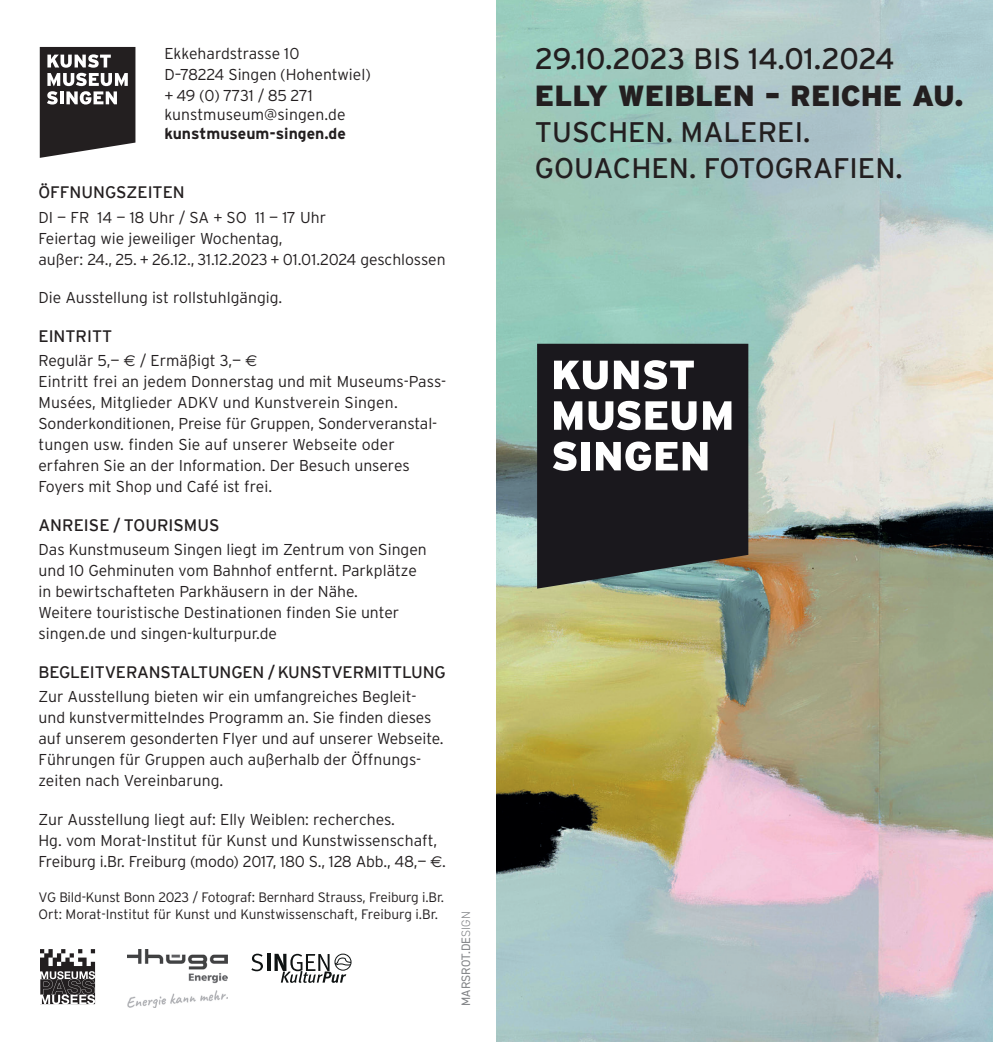
<style>
.page{position:relative;width:993px;height:1042px;background:#fff}
.page>*{position:absolute;margin:0;border:0;box-sizing:border-box;transform-origin:0 0}
.t1{font:29.4px "Interstate";letter-spacing:-.02em;color:#231f20}
.t2{font:900 29.22px "Interstate";color:#231f20}
.t3{font:28.18px/35.7px "Interstate";color:#231f20}
.t4{font:16.62px "Interstate";letter-spacing:-.01em;color:#231f20}
.t5{font:300 15.75px/21px "Interstate";color:#231f20}
.t6{font:700 15.75px "Interstate";color:#231f20}
.t7{font:300 13.65px/17.5px "Interstate";letter-spacing:-.01em;color:#231f20}
.t8{font:12.25px "DIN2014";letter-spacing:.005em;color:#808285}
.s1{font-family:"Euro Sans";font-weight:400}
.s2{font-weight:300}
</style>
<div class="page">
<img style="left:127px;top:949px;width:100px;height:58px">
<svg style="left:251px;top:953px;width:12px;height:18px"></svg>
<svg style="left:267px;top:954px;width:3px;height:17px"></svg>
<svg style="left:274px;top:953px;width:77px;height:30px"></svg>
<svg style="left:40px;top:949px;width:55px;height:55px"></svg>
<svg style="left:40px;top:47px;width:95px;height:111px"></svg>
<img style="left:496px;top:0;width:496px;height:1042px">
<svg style="left:537px;top:344px;width:211px;height:244px;background:#242529"></svg>
<svg style="left:554px;top:361px;width:53px;height:28px"></svg>
<svg style="left:613px;top:360px;width:80px;height:29px"></svg>
<svg style="left:554px;top:401px;width:28px;height:30px"></svg>
<svg style="left:588px;top:401px;width:108px;height:29px"></svg>
<svg style="left:702px;top:401px;width:29px;height:30px"></svg>
<svg style="left:552px;top:441px;width:24px;height:30px"></svg>
<div style="left:581px;top:442px;width:8px;height:28px;background:#fff"></div>
<svg style="left:595px;top:441px;width:112px;height:30px"></svg>
<p class="t5" style="left:164px;top:42px;width:208px">Ekkehardstrasse 10<br>D–78224 Singen (Hohentwiel) + 49 (0) 7731 / 85 271</p>
<p class="t5" style="left:164px;top:104px;width:183px">kunstmuseum@singen.de</p>
<p class="t6" style="left:164px;top:125px;width:183px">kunstmuseum-singen.de</p>
<p class="t4" style="left:38px;top:183px;width:148px">ÖFFNUNGSZEITEN</p>
<p class="t5" style="left:38px;top:206px;width:408px">DI — FR 14 — 18 Uhr / SA + SO 11 — 17 Uhr<br>Feiertag wie jeweiliger Wochentag,<br>außer: 24., 25. + 26.12., 31.12.2023 + 01.01.2024 geschlossen</p>
<p class="t5" style="left:38px;top:287px;width:245px">Die Ausstellung ist rollstuhlgängig.</p>
<p class="t4" style="left:38px;top:326px;width:75px">EINTRITT</p>
<p class="t5" style="left:38px;top:350px;width:409px">Regulär 5,— <span class="s1">€</span> / Ermäßigt 3,— <span class="s1">€<br></span>Eintritt frei an jedem Donnerstag und mit Museums-Pass-Musées, Mitglieder ADKV und Kunstverein Singen.<br>Sonderkonditionen, Preise für Gruppen, Sonderveranstal&shy;tungen usw. finden Sie auf unserer Webseite oder erfahren Sie an der Information. Der Besuch unseres Foyers mit Shop und Café ist frei.</p>
<p class="t4" style="left:38px;top:515px;width:182px">ANREISE / TOURISMUS</p>
<p class="t5" style="left:38px;top:539px;width:390px">Das Kunstmuseum Singen liegt im Zentrum von Singen und 10 Gehminuten vom Bahnhof entfernt. Parkplätze in bewirtschafteten Parkhäusern in der Nähe.<br>Weitere touristische Destinationen finden Sie unter singen.de und singen-kulturpur.de</p>
<p class="t4" style="left:38px;top:662px;width:408px">BEGLEITVERANSTALTUNGEN / KUNSTVERMITTLUNG</p>
<p class="t5" style="left:38px;top:686px;width:406px">Zur Ausstellung bieten wir ein umfangreiches Begleit&shy;und kunstvermittelndes Programm an. Sie finden dieses auf unserem gesonderten Flyer und auf unserer Webseite.<br>Führungen für Gruppen auch außerhalb der Öffnungs&shy;zeiten nach Vereinbarung.</p>
<p class="t5" style="left:38px;top:808px;width:409px">Zur Ausstellung liegt auf: Elly Weiblen: recherches.<br>Hg. vom Morat-Institut für Kunst und Kunstwissenschaft,<br>Freiburg i.Br. Freiburg (modo) 2017, 180 S., 128 Abb., 48,— <span class="s1">€</span>.</p>
<p class="t7" style="left:38px;top:888px;width:407px">VG Bild-Kunst Bonn 2023 / Fotograf: Bernhard Strauss, Freiburg i.Br.<br>Ort: Morat-Institut für Kunst und Kunstwissenschaft, Freiburg i.Br.</p>
<p class="t8" style="left:458px;top:1006px;width:96px;rotate:-90deg">MARSROT.DE<span class="s2">SIGN</span></p>
<h1 class="t1" style="left:535px;top:42px;width:361px">29.10.2023 BIS 14.01.2024</h1>
<h2 class="t2" style="left:535px;top:79px;width:430px">ELLY WEIBLEN – REICHE AU.</h2>
<h3 class="t3" style="left:535px;top:114px;width:369px">TUSCHEN. MALEREI.<br>GOUACHEN. FOTOGRAFIEN.</h3>
</div>
